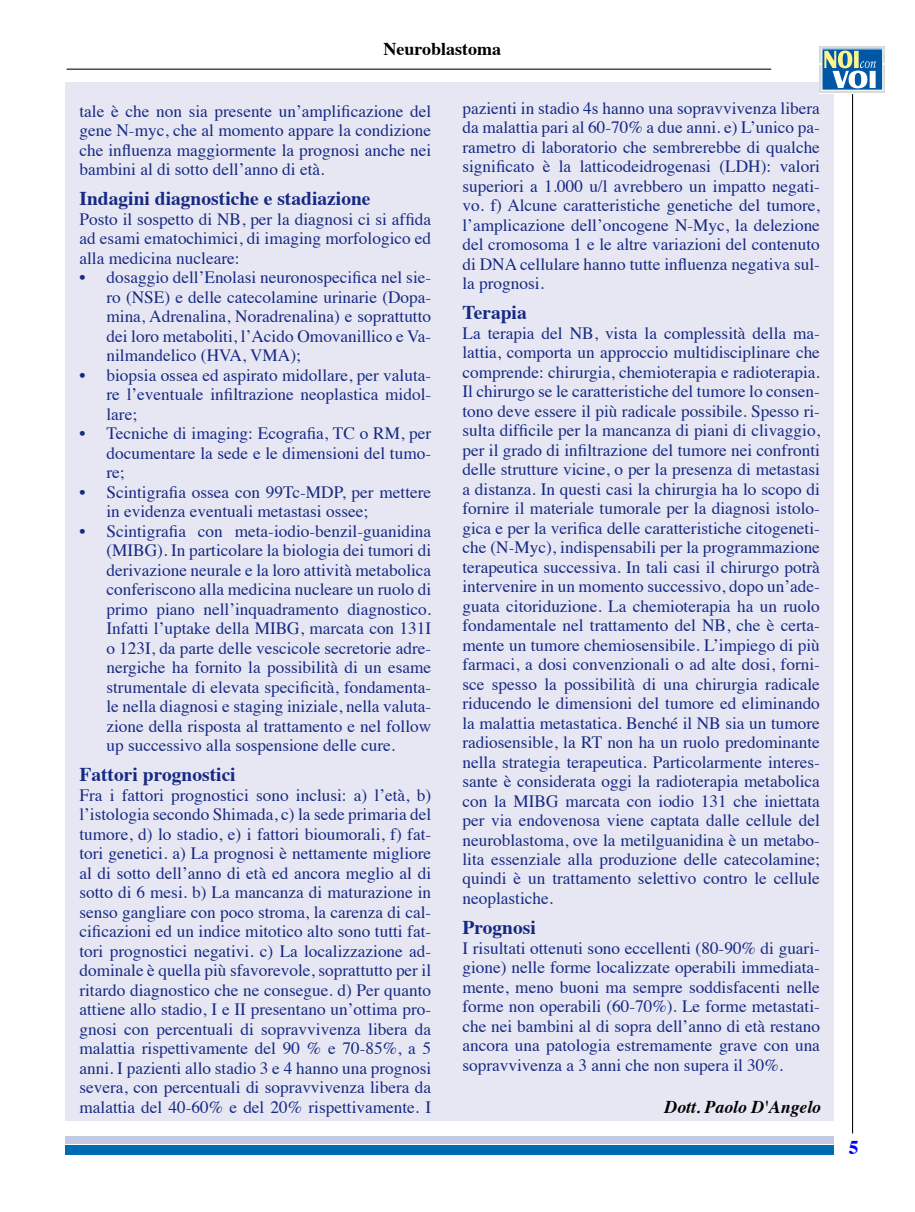
<style>
.page{position:relative;width:915px;height:1212px;background:#fff}
.page>*{position:absolute;margin:0;border:0;box-sizing:border-box;transform-origin:0 0}
.t1{font:700 19.5px "Times";color:#162983}
.t2{font:700 19.5px "Times";color:#00f}
.t3{font:italic 700 18px "Times";color:#000}
.t4{font:700 18px "Times";color:#000}
.t5{font:17.25px/19.5px "Times";color:#162983;text-align:justify}
</style>
<div class="page">
<div style="left:66px;top:82px;width:767px;height:1039px;background:#e7e7f3"></div>
<div style="left:65px;top:1145px;width:768px;height:9px;background:#006ab3"></div>
<div style="left:65px;top:1136px;width:768px;height:8px;background:#c3cae4"></div>
<hr style="left:67px;top:69px;width:704px;height:1px;background:#000">
<hr style="left:851px;top:88px;width:1px;height:1045px;background:#000">
<svg style="left:819px;top:46px;width:66px;height:48px"></svg>
<svg style="left:819px;top:46px;width:65px;height:17px"></svg>
<svg style="left:819px;top:65px;width:65px;height:27px"></svg>
<svg style="left:821px;top:49px;width:61px;height:41px"></svg>
<svg style="left:824px;top:51px;width:51px;height:37px"></svg>
<p class="t4" style="left:383px;top:31px;width:119px">Neuroblastoma</p>
<p class="t5" style="left:79px;top:100px;width:353px">tale è che non sia presente un’amplificazione del gene N-myc, che al momento appare la condizione che influenza maggiormente la prognosi anche nei bambini al di sotto dell’anno di età.</p>
<p class="t1" style="left:79px;top:180px;width:292px">Indagini diagnostiche e stadiazione</p>
<p class="t5" style="left:79px;top:208px;width:353px">Posto il sospetto di NB, per la diagnosi ci si affida ad esami ematochimici, di imaging morfologico ed alla medicina nucleare:</p>
<p class="t5" style="left:106px;top:266px;width:326px;text-indent:-27px">• dosaggio dell’Enolasi neuronospecifica nel sie&shy;ro (NSE) e delle catecolamine urinarie (Dopa&shy;mina, Adrenalina, Noradrenalina) e soprattutto dei loro metaboliti, l’Acido Omovanillico e Va&shy;nilmandelico (HVA, VMA);</p>
<p class="t5" style="left:106px;top:364px;width:326px;text-indent:-27px">• biopsia ossea ed aspirato midollare, per valuta&shy;re l’eventuale infiltrazione neoplastica midol&shy;lare;</p>
<p class="t5" style="left:106px;top:422px;width:326px;text-indent:-27px">• Tecniche di imaging: Ecografia, TC o RM, per documentare la sede e le dimensioni del tumo&shy;re;</p>
<p class="t5" style="left:106px;top:481px;width:326px;text-indent:-27px">• Scintigrafia ossea con 99Tc-MDP, per mettere in evidenza eventuali metastasi ossee;</p>
<p class="t5" style="left:106px;top:520px;width:326px;text-indent:-27px">• Scintigrafia con meta-iodio-benzil-guanidina (MIBG). In particolare la biologia dei tumori di derivazione neurale e la loro attività metabolica conferiscono alla medicina nucleare un ruolo di primo piano nell’inquadramento diagnostico.<br>Infatti l’uptake della MIBG, marcata con 131I o 123I, da parte delle vescicole secretorie adre&shy;nergiche ha fornito la possibilità di un esame strumentale di elevata specificità, fondamenta&shy;le nella diagnosi e staging iniziale, nella valuta&shy;zione della risposta al trattamento e nel follow up successivo alla sospensione delle cure.</p>
<p class="t1" style="left:79px;top:756px;width:158px">Fattori prognostici</p>
<p class="t5" style="left:79px;top:784px;width:353px">Fra i fattori prognostici sono inclusi: a) l’età, b) l’istologia secondo Shimada, c) la sede primaria del tumore, d) lo stadio, e) i fattori bioumorali, f) fat&shy;tori genetici. a) La prognosi è nettamente migliore al di sotto dell’anno di età ed ancora meglio al di sotto di 6 mesi. b) La mancanza di maturazione in senso gangliare con poco stroma, la carenza di cal&shy;cificazioni ed un indice mitotico alto sono tutti fat&shy;tori prognostici negativi. c) La localizzazione ad&shy;dominale è quella più sfavorevole, soprattutto per il ritardo diagnostico che ne consegue. d) Per quanto attiene allo stadio, I e II presentano un’ottima pro&shy;gnosi con percentuali di sopravvivenza libera da malattia rispettivamente del 90 % e 70-85%, a 5 anni. I pazienti allo stadio 3 e 4 hanno una prognosi severa, con percentuali di sopravvivenza libera da malattia del 40-60% e del 20% rispettivamente. I</p>
<p class="t5" style="left:462px;top:97px;width:359px">pazienti in stadio 4s hanno una sopravvivenza libera da malattia pari al 60-70% a due anni. e) L’unico pa&shy;rametro di laboratorio che sembrerebbe di qualche significato è la latticodeidrogenasi (LDH): valori superiori a 1.000 u/l avrebbero un impatto negati&shy;vo. f) Alcune caratteristiche genetiche del tumore, l’amplicazione dell’oncogene N-Myc, la delezione del cromosoma 1 e le altre variazioni del contenuto di DNA cellulare hanno tutte influenza negativa sul&shy;la prognosi.</p>
<p class="t1" style="left:462px;top:294px;width:66px">Terapia</p>
<p class="t5" style="left:462px;top:322px;width:359px">La terapia del NB, vista la complessità della ma&shy;lattia, comporta un approccio multidisciplinare che comprende: chirurgia, chemioterapia e radioterapia.<br>Il chirurgo se le caratteristiche del tumore lo consen&shy;tono deve essere il più radicale possibile. Spesso ri&shy;sulta difficile per la mancanza di piani di clivaggio, per il grado di infiltrazione del tumore nei confronti delle strutture vicine, o per la presenza di metastasi a distanza. In questi casi la chirurgia ha lo scopo di fornire il materiale tumorale per la diagnosi istolo&shy;gica e per la verifica delle caratteristiche citogeneti&shy;che (N-Myc), indispensabili per la programmazione terapeutica successiva. In tali casi il chirurgo potrà intervenire in un momento successivo, dopo un’ade&shy;guata citoriduzione. La chemioterapia ha un ruolo fondamentale nel trattamento del NB, che è certa&shy;mente un tumore chemiosensibile. L’impiego di più farmaci, a dosi convenzionali o ad alte dosi, forni&shy;sce spesso la possibilità di una chirurgia radicale riducendo le dimensioni del tumore ed eliminando la malattia metastatica. Benché il NB sia un tumore radiosensible, la RT non ha un ruolo predominante nella strategia terapeutica. Particolarmente interes&shy;sante è considerata oggi la radioterapia metabolica con la MIBG marcata con iodio 131 che iniettata per via endovenosa viene captata dalle cellule del neuroblastoma, ove la metilguanidina è un metabo&shy;lita essenziale alla produzione delle catecolamine; quindi è un trattamento selettivo contro le cellule neoplastiche.</p>
<p class="t1" style="left:462px;top:909px;width:75px">Prognosi</p>
<p class="t5" style="left:462px;top:937px;width:359px">I risultati ottenuti sono eccellenti (80-90% di guari&shy;gione) nelle forme localizzate operabili immediata&shy;mente, meno buoni ma sempre soddisfacenti nelle forme non operabili (60-70%). Le forme metastati&shy;che nei bambini al di sopra dell’anno di età restano ancora una patologia estremamente grave con una sopravvivenza a 3 anni che non supera il 30%.</p>
<p class="t3" style="left:664px;top:1090px;width:158px">Dott. Paolo D'Angelo</p>
<p class="t2" style="left:848px;top:1129px;width:11px">5</p>
</div>
